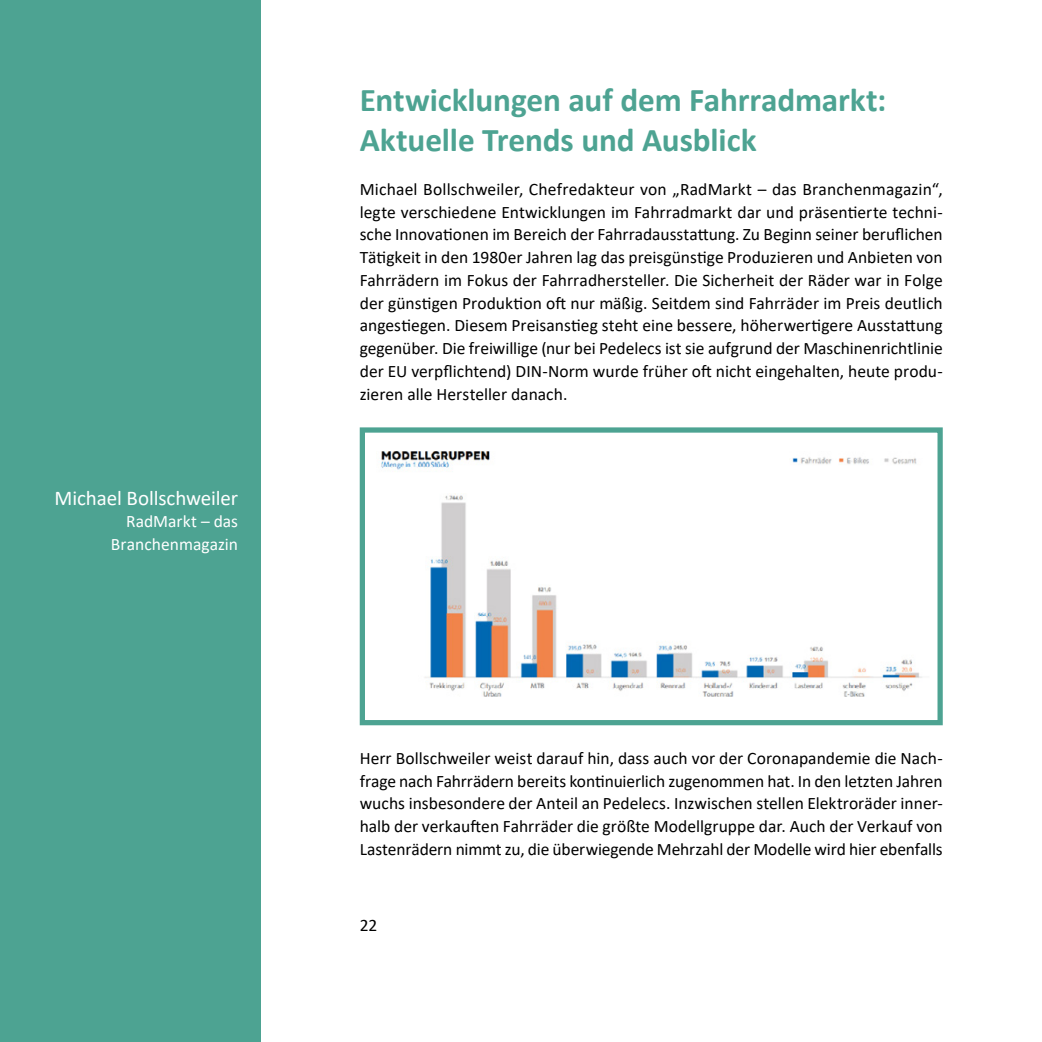
<style>
.page{position:relative;width:1042px;height:1042px;background:#fff}
.page>*{position:absolute;margin:0;border:0;box-sizing:border-box;transform-origin:0 0}
.t1{font:700 33.25px/39.9px "Calibri";letter-spacing:-.005em;color:#4da392}
.t2{font:21px "Calibri";letter-spacing:-.005em;color:#fff}
.t3{font:17.5px/22.8px "Calibri";color:#000;text-align:justify}
.t4{font:17.5px/22.8px "Calibri";color:#fff;text-align:right}
</style>
<div class="page">
<div style="left:0;top:0;width:260px;height:1042px;background:#4da392"></div>
<svg style="left:359px;top:427px;width:584px;height:299px"></svg>
<p class="t2" style="left:55px;top:483px;width:185px">Michael Bollschweiler</p>
<p class="t4" style="left:111px;top:510px;width:129px">RadMarkt – das<br>Branchenmagazin</p>
<h1 class="t1" style="left:360px;top:80px;width:528px">Entwicklungen auf dem Fahrradmarkt:<br>Aktuelle Trends und Ausblick</h1>
<p class="t3" style="left:360px;top:177px;width:584px">Michael Bollschweiler, Chefredakteur von „RadMarkt – das Branchenmagazin“, legte verschiedene Entwicklungen im Fahrradmarkt dar und präsentierte techni&shy;sche Innovationen im Bereich der Fahrradausstattung. Zu Beginn seiner beruflichen Tätigkeit in den 1980er Jahren lag das preisgünstige Produzieren und Anbieten von Fahrrädern im Fokus der Fahrradhersteller. Die Sicherheit der Räder war in Folge der günstigen Produktion oft nur mäßig. Seitdem sind Fahrräder im Preis deutlich angestiegen. Diesem Preisanstieg steht eine bessere, höherwertigere Ausstattung gegenüber. Die freiwillige (nur bei Pedelecs ist sie aufgrund der Maschinenrichtlinie der EU verpflichtend) DIN-Norm wurde früher oft nicht eingehalten, heute produ&shy;zieren alle Hersteller danach.</p>
<p class="t3" style="left:360px;top:746px;width:584px">Herr Bollschweiler weist darauf hin, dass auch vor der Coronapandemie die Nach&shy;frage nach Fahrrädern bereits kontinuierlich zugenommen hat. In den letzten Jahren wuchs insbesondere der Anteil an Pedelecs. Inzwischen stellen Elektroräder inner&shy;halb der verkauften Fahrräder die größte Modellgruppe dar. Auch der Verkauf von Lastenrädern nimmt zu, die überwiegende Mehrzahl der Modelle wird hier ebenfalls</p>
<p class="t3" style="left:360px;top:913px;width:19px">22</p>
</div>
